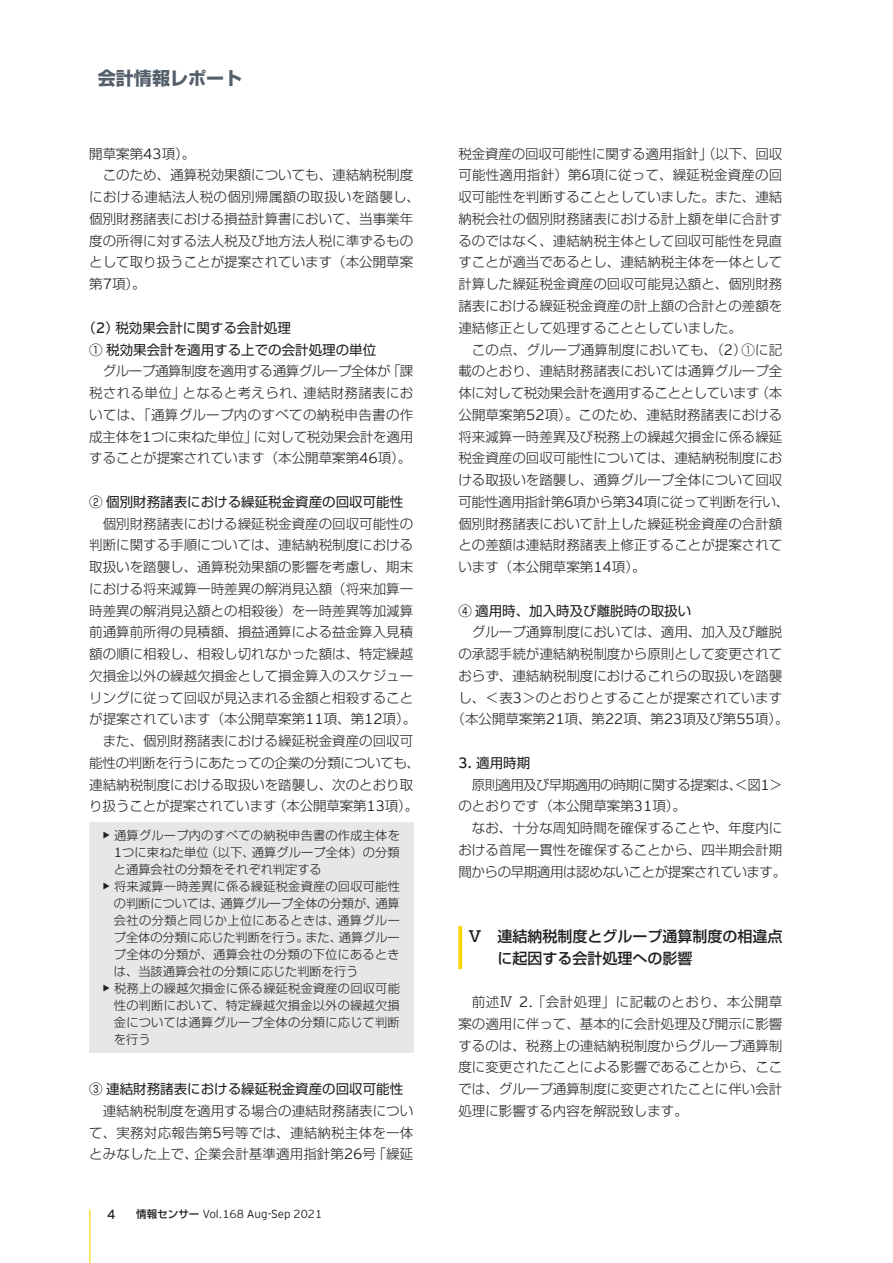
<style>
.page{position:relative;width:893px;height:1263px;background:#fff}
.page>*{position:absolute;margin:0;border:0;box-sizing:border-box;transform-origin:0 0}
.t1{font:700 18px "Shin Go Pro";color:#545f6b}
.t2{font:500 15px/21.8px "Shin Go Pro";color:#231f20}
.t3{font:300 13.5px/21.8px "Shin Go Pro";color:#231f20;text-align:justify}
.t4{font:13.5px/21.8px "Shin Go Pro";color:#231f20}
.t5{font:300 13.5px "Shin Go Pro";letter-spacing:-.05em;color:#231f20}
.t6{font:300 13.5px "Shin Go Pro";letter-spacing:-.03em;color:#231f20}
.t7{font:300 13.5px "Shin Go Pro";letter-spacing:.025em;color:#231f20}
.t8{font:300 12.15px/17px "Shin Go Pro";letter-spacing:.015em;color:#231f20;text-align:justify}
.t9{font:300 11.55px "EY Interstate";color:#231f20}
.s1{font-family:"EY Interstate";font-size:14.85px}
.s2{font-family:"EY Interstate";font-weight:300;font-size:14.85px}
.s3{font-family:"EY Interstate";font-weight:700;font-size:13.5px}
.s4{font-family:"EY Interstate";font-size:13.5px}
.s5{font-size:13.2px}
.s6{font-family:"Shin Go Pro";font-size:10.5px}
.s7{font-family:"Shin Go Pro";font-weight:500;font-size:10.5px}
</style>
<div class="page">
<svg style="left:458px;top:926px;width:4px;height:43px"></svg>
<div style="left:89px;top:822px;width:324px;height:230px;background:#e6e7e9"></div>
<hr style="left:89px;top:1210px;width:1px;height:53px;background:#fed304">
<h1 class="t1" style="left:98px;top:64px;width:146px">会計情報レポート</h1>
<p class="t3" style="left:89px;top:141px;width:108px">開草案第<span class="s1">43</span>項）。</p>
<p class="t3" style="left:103px;top:163px;width:312px">このため、通算税効果額についても、連結納税制度</p>
<p class="t7" style="left:89px;top:186px;width:332px">における連結法人税の個別帰属額の取扱いを踏襲し、</p>
<p class="t3" style="left:89px;top:206px;width:326px">個別財務諸表における損益計算書において、当事業年</p>
<p class="t3" style="left:89px;top:228px;width:326px">度の所得に対する法人税及び地方法人税に準ずるもの</p>
<p class="t3" style="left:89px;top:250px;width:326px">として取り扱うことが提案されています（本公開草案</p>
<p class="t3" style="left:89px;top:272px;width:58px">第<span class="s1">7</span>項）。</p>
<p class="t4" style="left:89px;top:315px;width:288px;text-indent:-7px">（<span class="s2">2</span>）税効果会計に関する会計処理<br>① 税効果会計を適用する上での会計処理の単位</p>
<p class="t3" style="left:89px;top:359px;width:326px;text-indent:14px">グループ通算制度を適用する通算グループ全体が「課税される単位」となると考えられ、連結財務諸表においては、「通算グループ内のすべての納税申告書の作成主体を<span class="s1">1</span>つに束ねた単位」に対して税効果会計を適用することが提案されています（本公開草案第<span class="s1">46</span>項）。</p>
<p class="t4" style="left:89px;top:489px;width:315px">② 個別財務諸表における繰延税金資産の回収可能性</p>
<p class="t3" style="left:89px;top:511px;width:332px;text-align:center">個別財務諸表における繰延税金資産の回収可能性の<br>判断に関する手順については、連結納税制度における取扱いを踏襲し、通算税効果額の影響を考慮し、期末における将来減算一時差異の解消見込額（将来加算一時差異の解消見込額との相殺後）を一時差異等加減算前通算前所得の見積額、損益通算による益金算入見積額の順に相殺し、相殺し切れなかった額は、特定繰越欠損金以外の繰越欠損金として損金算入のスケジューリングに従って回収が見込まれる金額と相殺することが提案されています（本公開草案第<span class="s1">11</span>項、第<span class="s1">12</span>項）。また、個別財務諸表における繰延税金資産の回収可<br>能性の判断を行うにあたっての企業の分類についても、連結納税制度における取扱いを踏襲し、次のとおり取り扱うことが提案されています（本公開草案第<span class="s1">13</span>項）。</p>
<p class="t8" style="left:114px;top:825px;width:287px;text-indent:-11px"><span class="s3">•</span> 通算グループ内のすべての納税申告書の作成主体を<span class="s4">1</span>つに束ねた単位（以下、通算グループ全体）の分類と通算会社の分類をそれぞれ判定する</p>
<p class="t8" style="left:114px;top:876px;width:287px;text-indent:-11px"><span class="s3">•</span> 将来減算一時差異に係る繰延税金資産の回収可能性の判断については、通算グループ全体の分類が、通算会社の分類と同じか上位にあるときは、通算グループ全体の分類に応じた判断を行う。また、通算グループ全体の分類が、通算会社の分類の下位にあるときは、当該通算会社の分類に応じた判断を行う</p>
<p class="t8" style="left:114px;top:978px;width:287px;text-indent:-11px"><span class="s3">•</span> 税務上の繰越欠損金に係る繰延税金資産の回収可能性の判断において、特定繰越欠損金以外の繰越欠損金については通算グループ全体の分類に応じて判断を行う</p>
<p class="t4" style="left:89px;top:1076px;width:315px">③ 連結財務諸表における繰延税金資産の回収可能性</p>
<p class="t3" style="left:89px;top:1098px;width:326px;text-indent:14px">連結納税制度を適用する場合の連結財務諸表について、実務対応報告第<span class="s1">5</span>号等では、連結納税主体を一体とみなした上で、企業会計基準適用指針第<span class="s1">26</span>号「繰延</p>
<p class="t9" style="left:107px;top:1208px;width:217px"><span class="s5">4</span><span class="s6">　　</span><span class="s7">情報センサー</span> Vol.168 Aug-Sep 2021</p>
<p class="t3" style="left:458px;top:141px;width:326px">税金資産の回収可能性に関する適用指針」（以下、回収可能性適用指針）第<span class="s1">6</span>項に従って、繰延税金資産の回収可能性を判断することとしていました。また、連結納税会社の個別財務諸表における計上額を単に合計するのではなく、連結納税主体として回収可能性を見直すことが適当であるとし、連結納税主体を一体として計算した繰延税金資産の回収可能見込額と、個別財務諸表における繰延税金資産の計上額の合計との差額を連結修正として処理することとしていました。</p>
<p class="t3" style="left:458px;top:337px;width:332px;text-align:left;text-indent:14px">この点、グループ通算制度においても、（<span class="s1">2</span>）①に記載のとおり、連結財務諸表においては通算グループ全体に対して税効果会計を適用することとしています（本公開草案第<span class="s1">52</span>項）。このため、連結財務諸表における将来減算一時差異及び税務上の繰越欠損金に係る繰延税金資産の回収可能性については、連結納税制度における取扱いを踏襲し、通算グループ全体について回収可能性適用指針第<span class="s1">6</span>項から第<span class="s1">34</span>項に従って判断を行い、個別財務諸表において計上した繰延税金資産の合計額との差額は連結財務諸表上修正することが提案されています（本公開草案第<span class="s1">14</span>項）。</p>
<p class="t4" style="left:458px;top:598px;width:234px">④ 適用時、加入時及び離脱時の取扱い</p>
<p class="t3" style="left:472px;top:620px;width:312px">グループ通算制度においては、適用、加入及び離脱</p>
<p class="t3" style="left:458px;top:641px;width:325px">の承認手続が連結納税制度から原則として変更されて</p>
<p class="t3" style="left:458px;top:663px;width:325px">おらず、連結納税制度におけるこれらの取扱いを踏襲</p>
<p class="t3" style="left:458px;top:685px;width:326px">し、＜表<span class="s1">3</span>＞のとおりとすることが提案されています</p>
<p class="t3" style="left:452px;top:707px;width:338px">（本公開草案第<span class="s1">21</span>項、第<span class="s1">22</span>項、第<span class="s1">23</span>項及び第<span class="s1">55</span>項）。</p>
<p class="t4" style="left:458px;top:750px;width:73px"><span class="s2">3.</span> 適用時期</p>
<p class="t5" style="left:472px;top:773px;width:312px">原則適用及び早期適用の時期に関する提案は、＜図<span class="s1">1</span>＞</p>
<p class="t3" style="left:458px;top:794px;width:229px">のとおりです（本公開草案第<span class="s1">31</span>項）。</p>
<p class="t3" style="left:472px;top:815px;width:312px">なお、十分な周知時間を確保することや、年度内に</p>
<p class="t3" style="left:458px;top:837px;width:325px">おける首尾一貫性を確保することから、四半期会計期</p>
<p class="t6" style="left:458px;top:860px;width:329px">間からの早期適用は認めないことが提案されています。</p>
<p class="t2" style="left:467px;top:924px;width:316px">Ⅴ　連結納税制度とグループ通算制度の相違点　　に起因する会計処理への影響</p>
<p class="t3" style="left:458px;top:989px;width:325px;text-indent:14px">前述Ⅳ <span class="s1">2.</span> 「会計処理」に記載のとおり、本公開草案の適用に伴って、基本的に会計処理及び開示に影響するのは、税務上の連結納税制度からグループ通算制度に変更されたことによる影響であることから、ここでは、グループ通算制度に変更されたことに伴い会計処理に影響する内容を解説致します。</p>
</div>
